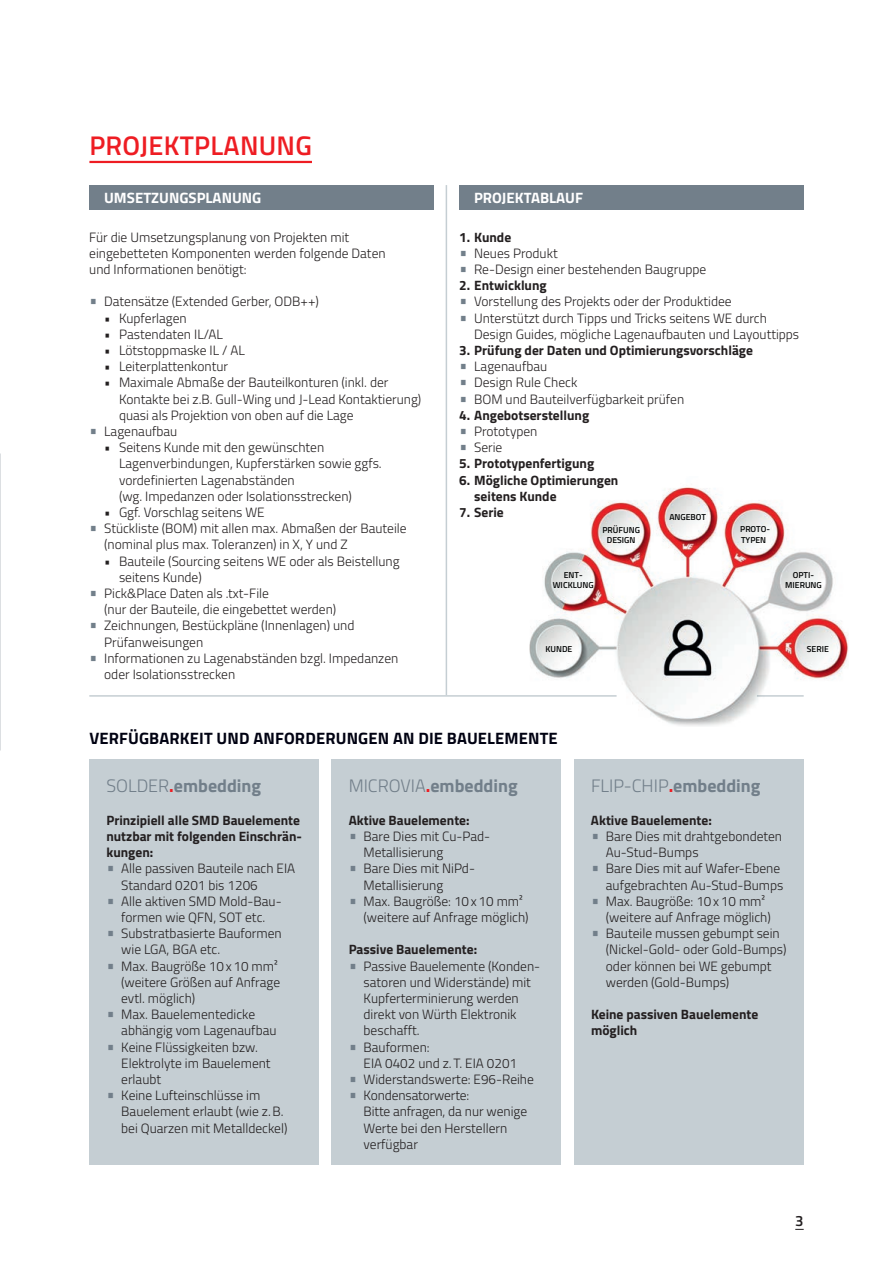
<style>
.page{position:relative;width:893px;height:1263px;background:#fff}
.page>*{position:absolute;margin:0;border:0;box-sizing:border-box;transform-origin:0 0}
.t1{font:600 27px "Titillium";letter-spacing:.01em;color:#ee1d23}
.t2{font:700 18px "Titillium";color:#727f8a}
.t3{font:300 18px "Titillium";color:#727f8a}
.t4{font:700 16.5px "Titillium";letter-spacing:.01em;color:#000212}
.t5{font:700 15px "Titillium";color:#fff}
.t6{font:600 15px "Titillium";color:#231f20}
.t7{font:300 13.5px/16.2px "Titillium";color:#231f20}
.t8{font:700 13.5px/16.2px "Titillium";color:#231f20}
.t9{font:600 8.7px/10.2px "Titillium Web";color:#030505;text-align:center}
.s1{font-size:18px;color:#727f8a}
.s2{font-weight:300}
.s3{color:#ee1d23}
.s4{font-weight:700;color:#ee1d23}
.s5{font-weight:700}
</style>
<div class="page">
<div style="left:89px;top:760px;width:230px;height:405px;background:#c5ced3"></div>
<div style="left:574px;top:760px;width:230px;height:405px;background:#c5ced3"></div>
<div style="left:332px;top:760px;width:229px;height:405px;background:#c5ced3"></div>
<hr style="left:446px;top:185px;width:1px;height:510px;background:#c5ced3">
<hr style="left:89px;top:695px;width:528px;height:2px;background:#c5ced3">
<img style="left:529px;top:487px;width:320px;height:239px">
<hr style="left:89px;top:161px;width:223px;height:2px;background:#ee1d23">
<div style="left:459px;top:185px;width:345px;height:24px;background:#727f8a"></div>
<div style="left:89px;top:185px;width:345px;height:24px;background:#727f8a"></div>
<h1 class="t1" style="left:89px;top:126px;width:224px">PROJEKTPLANUNG</h1>
<p class="t5" style="left:104px;top:186px;width:159px">UMSETZUNGSPLANUNG</p>
<p class="t5" style="left:474px;top:186px;width:110px">PROJEKTABLAUF</p>
<p class="t7" style="left:89px;top:228px;width:298px">Für die Umsetzungsplanung von Projekten mit eingebetteten Komponenten werden folgende Daten und Informationen benötigt:</p>
<p class="t7" style="left:89px;top:293px;width:231px"><span class="s1">•</span> Datensätze (Extended Gerber, ODB++)</p>
<p class="t7" style="left:104px;top:309px;width:84px">• Kupferlagen</p>
<p class="t7" style="left:104px;top:325px;width:120px">• Pastendaten IL/AL</p>
<p class="t7" style="left:104px;top:341px;width:142px">• Lötstoppmaske IL / AL</p>
<p class="t7" style="left:104px;top:358px;width:125px">• Leiterplattenkontur</p>
<p class="t7" style="left:119px;top:374px;width:304px;text-indent:-15px">• Maximale Abmaße der Bauteilkonturen (inkl. der<br>Kontakte bei z.B. Gull-Wing und J-Lead Kontaktierung) quasi als Projektion von oben auf die Lage</p>
<p class="t7" style="left:89px;top:422px;width:90px"><span class="s1">•</span> Lagenaufbau</p>
<p class="t7" style="left:119px;top:439px;width:264px;text-indent:-15px">• Seitens Kunde mit den gewünschten Lagenverbindungen, Kupferstärken sowie ggfs. vordefinierten Lagenabständen<br>(wg. Impedanzen oder Isolationsstrecken)</p>
<p class="t7" style="left:104px;top:503px;width:162px">• Ggf. Vorschlag seitens WE</p>
<p class="t7" style="left:104px;top:520px;width:304px;text-indent:-15px"><span class="s1">•</span> Stückliste (BOM) mit allen max. Abmaßen der Bauteile (nominal plus max. Toleranzen) in X, Y und Z</p>
<p class="t7" style="left:119px;top:552px;width:282px;text-indent:-15px">• Bauteile (Sourcing seitens WE oder als Beistellung seitens Kunde)</p>
<p class="t7" style="left:104px;top:584px;width:234px;text-indent:-15px"><span class="s1">•</span> Pick&amp;Place Daten als .txt-File<br>(nur der Bauteile, die eingebettet werden)</p>
<p class="t7" style="left:104px;top:617px;width:252px;text-indent:-15px"><span class="s1">•</span> Zeichnungen, Bestückpläne (Innenlagen) und<br>Prüfanweisungen</p>
<p class="t7" style="left:104px;top:649px;width:296px;text-indent:-15px"><span class="s1">•</span> Informationen zu Lagenabständen bzgl. Impedanzen oder Isolationsstrecken</p>
<p class="t8" style="left:459px;top:228px;width:54px">1. Kunde</p>
<p class="t7" style="left:459px;top:244px;width:100px"><span class="s1">•</span> Neues Produkt</p>
<p class="t7" style="left:459px;top:260px;width:249px"><span class="s1">•</span> Re-Design einer bestehenden Baugruppe</p>
<p class="t8" style="left:459px;top:277px;width:89px">2. Entwicklung</p>
<p class="t7" style="left:459px;top:293px;width:274px"><span class="s1">•</span> Vorstellung des Projekts oder der Produktidee</p>
<p class="t7" style="left:474px;top:309px;width:327px;text-indent:-15px"><span class="s1">•</span> Unterstützt durch Tipps und Tricks seitens WE durch<br>Design Guides, mögliche Lagenaufbauten und Layouttipps</p>
<p class="t8" style="left:459px;top:341px;width:295px">3. Prüfung der Daten und Optimierungsvorschläge</p>
<p class="t7" style="left:459px;top:358px;width:90px"><span class="s1">•</span> Lagenaufbau</p>
<p class="t7" style="left:459px;top:374px;width:120px"><span class="s1">•</span> Design Rule Check</p>
<p class="t7" style="left:459px;top:390px;width:226px"><span class="s1">•</span> BOM und Bauteilverfügbarkeit prüfen</p>
<p class="t8" style="left:459px;top:406px;width:132px">4. Angebotserstellung</p>
<p class="t7" style="left:459px;top:422px;width:80px"><span class="s1">•</span> Prototypen</p>
<p class="t7" style="left:459px;top:439px;width:45px"><span class="s1">•</span> Serie</p>
<p class="t8" style="left:459px;top:455px;width:137px">5. Prototypenfertigung</p>
<p class="t8" style="left:474px;top:471px;width:146px;text-indent:-15px">6. Mögliche Optimierungen seitens Kunde</p>
<p class="t8" style="left:459px;top:503px;width:46px">7. Serie</p>
<p class="t9" style="left:669px;top:512px;width:38px">ANGEBOT</p>
<p class="t9" style="left:602px;top:524px;width:39px">PRÜFUNG<br>DESIGN</p>
<p class="t9" style="left:553px;top:569px;width:43px">ENT-<br>WICKLUNG</p>
<p class="t9" style="left:545px;top:643px;width:28px">KUNDE</p>
<p class="t9" style="left:740px;top:524px;width:31px;text-align:left">PROTO-<br>TYPEN</p>
<p class="t9" style="left:785px;top:569px;width:38px">OPTI-<br>MIERUNG</p>
<p class="t9" style="left:807px;top:643px;width:23px">SERIE</p>
<p class="t4" style="left:89px;top:725px;width:470px">VERFÜGBARKEIT UND ANFORDERUNGEN AN DIE BAUELEMENTE</p>
<h2 class="t2" style="left:106px;top:772px;width:156px"><span class="s2">SOLDER</span><span class="s3">.</span>embedding</h2>
<h2 class="t2" style="left:349px;top:772px;width:171px"><span class="s2">MICROVIA</span><span class="s3">.</span>embedding</h2>
<p class="t8" style="left:349px;top:811px;width:122px">Aktive Bauelemente:</p>
<p class="t7" style="left:364px;top:827px;width:128px;text-indent:-15px"><span class="s1">•</span> Bare Dies mit Cu-Pad-<br>Metallisierung</p>
<p class="t7" style="left:364px;top:860px;width:113px;text-indent:-15px"><span class="s1">•</span> Bare Dies mit NiPd-<br>Metallisierung</p>
<p class="t7" style="left:364px;top:892px;width:166px;text-indent:-15px"><span class="s1">•</span> Max. Baugröße: 10x10 mm² (weitere auf Anfrage möglich)</p>
<p class="t8" style="left:349px;top:941px;width:130px">Passive Bauelemente:</p>
<p class="t7" style="left:364px;top:957px;width:176px;text-indent:-15px"><span class="s1">•</span> Passive Bauelemente (Konden&shy;satoren und Widerstände) mit<br>Kupferterminierung werden direkt von Würth Elektronik beschafft.</p>
<p class="t7" style="left:364px;top:1038px;width:155px;text-indent:-15px"><span class="s1">•</span> Bauformen:<br>EIA 0402 und z.T. EIA 0201</p>
<p class="t7" style="left:349px;top:1070px;width:187px"><span class="s1">•</span> Widerstandswerte: E96-Reihe</p>
<p class="t7" style="left:364px;top:1087px;width:165px;text-indent:-15px"><span class="s1">•</span> Kondensatorwerte:<br>Bitte anfragen, da nur wenige<br>Werte bei den Herstellern verfügbar</p>
<p class="t8" style="left:106px;top:811px;width:197px">Prinzipiell alle SMD Bauelemente nutzbar mit folgenden Einschrän&shy;kungen:</p>
<p class="t7" style="left:121px;top:860px;width:176px;text-indent:-15px"><span class="s1">•</span> Alle passiven Bauteile nach EIA<br>Standard 0201 bis 1206</p>
<p class="t7" style="left:106px;top:892px;width:175px;text-align:center"><span class="s1">•</span> Alle aktiven SMD Mold-Bau&shy;formen wie QFN, SOT etc.</p>
<p class="t7" style="left:121px;top:925px;width:162px;text-indent:-15px"><span class="s1">•</span> Substratbasierte Bauformen wie LGA, BGA etc.</p>
<p class="t7" style="left:121px;top:957px;width:160px;text-indent:-15px"><span class="s1">•</span> Max. Baugröße 10x10 mm² (weitere Größen auf Anfrage evtl. möglich)</p>
<p class="t7" style="left:121px;top:1006px;width:157px;text-indent:-15px"><span class="s1">•</span> Max. Bauelementedicke abhängig vom Lagenaufbau</p>
<p class="t7" style="left:121px;top:1038px;width:151px;text-indent:-15px"><span class="s1">•</span> Keine Flüssigkeiten bzw.<br>Elektrolyte im Bauelement erlaubt</p>
<p class="t7" style="left:121px;top:1087px;width:168px;text-indent:-15px"><span class="s1">•</span> Keine Lufteinschlüsse im<br>Bauelement erlaubt (wie z.B. bei Quarzen mit Metalldeckel)</p>
<h2 class="t3" style="left:591px;top:773px;width:171px">FLIP-CHIP<span class="s4">.</span><span class="s5">embedding</span></h2>
<p class="t8" style="left:591px;top:811px;width:122px">Aktive Bauelemente:</p>
<p class="t7" style="left:606px;top:827px;width:178px;text-indent:-15px"><span class="s1">•</span> Bare Dies mit drahtgebondeten<br>Au-Stud-Bumps</p>
<p class="t7" style="left:591px;top:860px;width:194px;text-align:right"><span class="s1">•</span> Bare Dies mit auf Wafer-Ebene aufgebrachten Au-Stud-Bumps</p>
<p class="t7" style="left:606px;top:892px;width:166px;text-indent:-15px"><span class="s1">•</span> Max. Baugröße: 10x10 mm² (weitere auf Anfrage möglich)</p>
<p class="t7" style="left:606px;top:925px;width:182px;text-indent:-15px"><span class="s1">•</span> Bauteile mussen gebumpt sein (Nickel-Gold- oder Gold-Bumps) oder können bei WE gebumpt werden (Gold-Bumps)</p>
<p class="t8" style="left:591px;top:1006px;width:169px">Keine passiven Bauelemente möglich</p>
<p class="t6" style="left:795px;top:1210px;width:10px">3</p>
</div>
